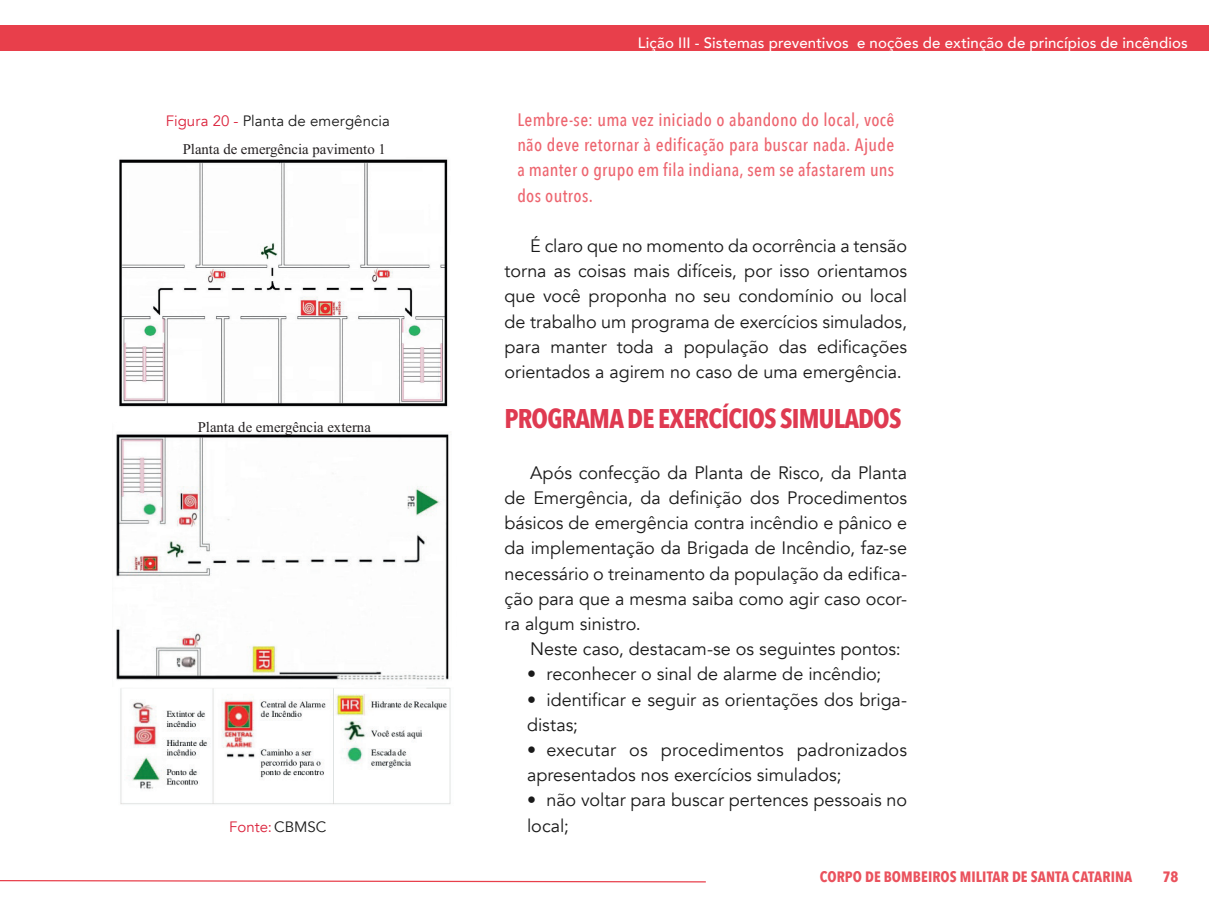
<style>
.page{position:relative;width:1209px;height:910px;background:#fff}
.page>*{position:absolute;margin:0;border:0;box-sizing:border-box;transform-origin:0 0}
.Título_1{font:700 27px "Avenir Next Condensed";letter-spacing:-.03em;color:#df3a51}
.Corpo_de_Texto{font:18px/25.2px "Avenir";color:#1a1a1a}
.Texto_Destaque{font:500 18px/25.2px "Avenir Next Condensed";letter-spacing:.015em;color:#ed656f;text-align:justify}
.cabeçalho{font:500 15px "Avenir";letter-spacing:.01em;color:#fff}
.t1{font:700 15px "Avenir Next Condensed";letter-spacing:.005em;color:#ea525d}
.t2{font:15px "Avenir";letter-spacing:.005em;color:#1a1a1a}
.Fonte_Figura_tabela{font:15px "Avenir";color:#db223b}
.t3{font:14.7px "Times New Roman";color:#231f20}
.s1{color:#db223b}
.s2{color:#1a1a1a}
</style>
<div class="page">
<div style="left:0;top:25px;width:1209px;height:26px;background:#e83f4b"></div>
<svg style="left:0;top:880px;width:706px;height:3px"></svg>
<img style="left:119px;top:159px;width:329px;height:248px">
<img style="left:120px;top:687px;width:331px;height:117px">
<img style="left:116px;top:434px;width:333px;height:246px">
<p class="t2" style="left:166px;top:112px;width:226px"><span class="s1">Figura 20 -</span> Planta de emergência</p>
<p class="t3" style="left:183px;top:139px;width:205px">Planta de emergência pavimento 1</p>
<p class="t3" style="left:198px;top:417px;width:175px">Planta de emergência externa</p>
<p class="Fonte_Figura_tabela" style="left:229px;top:817px;width:99px">Fonte:<span class="s2">CBMSC</span></p>
<p class="cabeçalho" style="left:638px;top:29px;width:551px">Lição III - Sistemas preventivos e noções de extinção de princípios de incêndios</p>
<p class="Texto_Destaque" style="left:517px;top:107px;width:379px">Lembre-se: uma vez iniciado o abandono do local, você não deve retornar à edificação para buscar nada. Ajude a manter o grupo em fila indiana, sem se afastarem uns dos outros.</p>
<p class="Corpo_de_Texto" style="left:505px;top:234px;width:404px;text-align:justify;text-indent:26px">É claro que no momento da ocorrência a tensão torna as coisas mais difíceis, por isso orientamos que você proponha no seu condomínio ou local de trabalho um programa de exercícios simulados, para manter toda a população das edificações orientados a agirem no caso de uma emergência.</p>
<p class="Título_1" style="left:505px;top:402px;width:398px">PROGRAMA DE EXERCÍCIOS SIMULADOS</p>
<p class="Corpo_de_Texto" style="left:505px;top:460px;width:404px;text-align:justify;text-indent:26px">Após confecção da Planta de Risco, da Planta de Emergência, da definição dos Procedimentos básicos de emergência contra incêndio e pânico e da implementação da Brigada de Incêndio, faz-se necessário o treinamento da população da edifica&shy;ção para que a mesma saiba como agir caso ocor&shy;ra algum sinistro.</p>
<p class="Corpo_de_Texto" style="left:530px;top:637px;width:372px">Neste caso, destacam-se os seguintes pontos:</p>
<p class="Corpo_de_Texto" style="left:527px;top:662px;width:356px">• reconhecer o sinal de alarme de incêndio;</p>
<p class="Corpo_de_Texto" style="left:527px;top:687px;width:382px">• identificar e seguir as orientações dos briga&shy;distas;</p>
<p class="Corpo_de_Texto" style="left:527px;top:738px;width:382px">• executar os procedimentos padronizados apresentados nos exercícios simulados;</p>
<p class="Corpo_de_Texto" style="left:527px;top:788px;width:382px">• não voltar para buscar pertences pessoais no local;</p>
<p class="t1" style="left:820px;top:868px;width:314px">CORPO DE BOMBEIROS MILITAR DE SANTA CATARINA</p>
<p class="t1" style="left:1163px;top:868px;width:17px">78</p>
</div>
